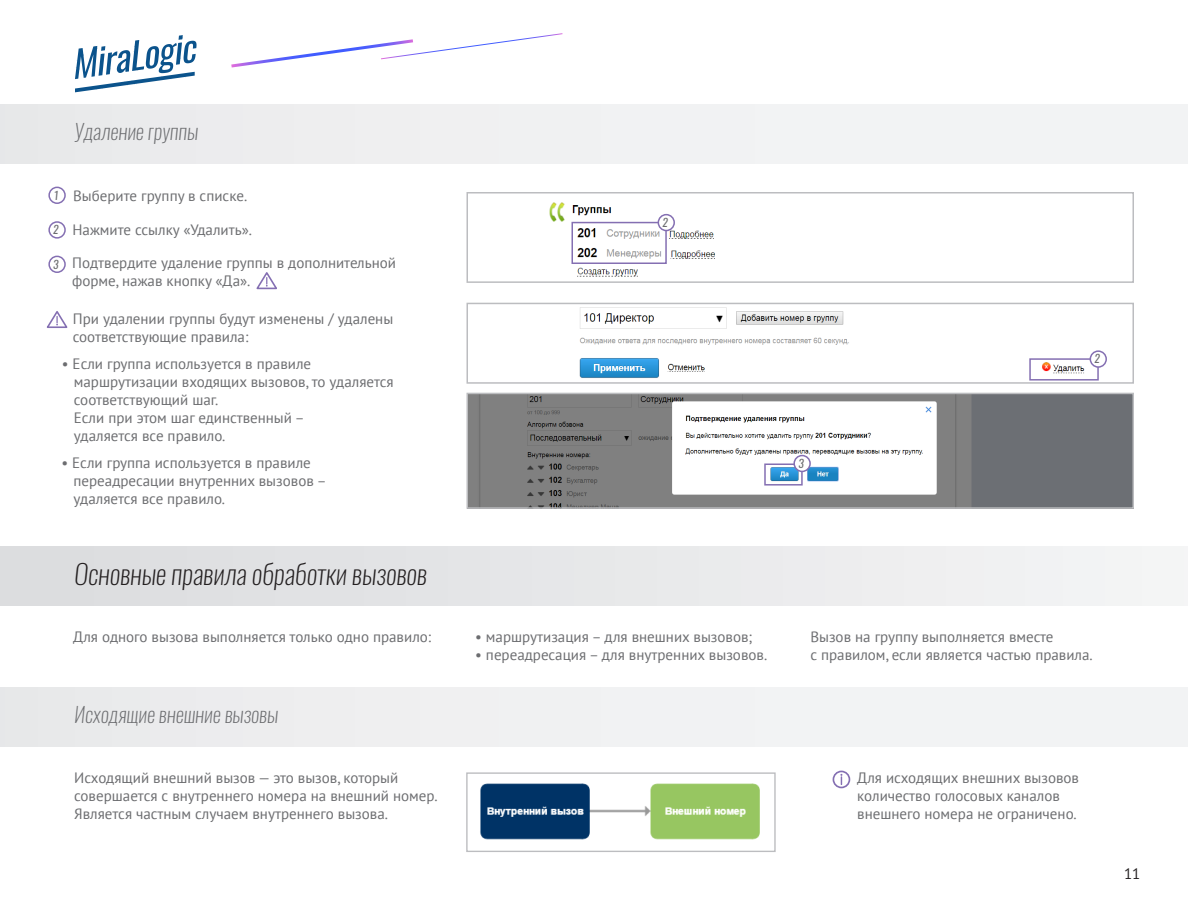
<style>
.page{position:relative;width:1188px;height:918px;background:#fff}
.page>*{position:absolute;margin:0;border:0;box-sizing:border-box;transform-origin:0 0}
.t1{font:italic 200 27px "Oswald";color:#231f20}
.t2{font:italic 200 21px "Oswald";color:#6c6d70}
.t3{font:15px/18px "PT Sans";color:#6c6d70}
.t4{font:15px "PT Sans";color:#231f20}
.t5{font:italic 11.25px "Oswald";color:#6c6d70}
</style>
<div class="page">
<svg style="left:231px;top:33px;width:332px;height:35px"></svg>
<svg style="left:75px;top:35px;width:121px;height:57px"></svg>
<div style="left:0;top:687px;width:1188px;height:60px;background:#f0f1f2"></div>
<div style="left:0;top:104px;width:1188px;height:60px;background:#f0f1f2"></div>
<div style="left:0;top:546px;width:1188px;height:60px;background:#e7e8e9"></div>
<img style="left:579px;top:307px;width:528px;height:71px">
<div style="left:466px;top:303px;width:668px;height:81px;border:2px solid #bcbdc0"></div>
<div style="left:48px;top:187px;width:18px;height:17px;border:2px solid #846fb2;border-radius:50%"></div>
<div style="left:48px;top:221px;width:18px;height:18px;border:2px solid #846fb2;border-radius:50%"></div>
<div style="left:48px;top:256px;width:18px;height:17px;border:2px solid #846fb2;border-radius:50%"></div>
<img style="left:480px;top:783px;width:280px;height:57px">
<div style="left:466px;top:772px;width:310px;height:80px;border:1px solid #bcbdc0"></div>
<div style="left:1029px;top:358px;width:70px;height:23px;border:2px solid #846fb2"></div>
<div style="left:1090px;top:351px;width:16px;height:16px;background:#fff;border-radius:50%"></div>
<div style="left:1090px;top:350px;width:17px;height:18px;border:2px solid #846fb2;border-radius:50%"></div>
<img style="left:469px;top:396px;width:662px;height:110px">
<div style="left:466px;top:393px;width:668px;height:116px;border:2px solid #bcbdc0"></div>
<div style="left:764px;top:464px;width:39px;height:22px;border:2px solid #846fb2"></div>
<div style="left:794px;top:456px;width:16px;height:15px;background:#fff;border-radius:50%"></div>
<div style="left:793px;top:455px;width:18px;height:17px;border:2px solid #846fb2;border-radius:50%"></div>
<img style="left:549px;top:202px;width:166px;height:75px">
<div style="left:466px;top:192px;width:668px;height:91px;border:2px solid #bcbdc0"></div>
<div style="left:572px;top:222px;width:95px;height:42px;border:2px solid #846fb2"></div>
<div style="left:658px;top:215px;width:16px;height:16px;background:#fff;border-radius:50%"></div>
<div style="left:658px;top:214px;width:17px;height:17px;border:2px solid #846fb2;border-radius:50%"></div>
<svg style="left:256px;top:272px;width:21px;height:18px"></svg>
<svg style="left:46px;top:311px;width:22px;height:17px"></svg>
<div style="left:833px;top:771px;width:17px;height:17px;border:2px solid #846fb2;border-radius:50%"></div>
<svg style="left:840px;top:774px;width:2px;height:11px"></svg>
<p class="t2" style="left:74px;top:117px;width:125px">Удаление группы</p>
<p class="t5" style="left:53px;top:187px;width:7px">1</p>
<p class="t3" style="left:73px;top:186px;width:176px">Выберите группу в списке.</p>
<p class="t5" style="left:53px;top:222px;width:7px">2</p>
<p class="t3" style="left:72px;top:220px;width:181px">Нажмите ссылку «Удалить».</p>
<p class="t3" style="left:72px;top:254px;width:325px">Подтвердите удаление группы в дополнительной форме, нажав кнопку «Да».</p>
<p class="t5" style="left:53px;top:256px;width:7px">3</p>
<p class="t3" style="left:73px;top:309px;width:322px">При удалении группы будут изменены / удалены соответствующие правила:</p>
<p class="t3" style="left:62px;top:354px;width:251px">• Если группа используется в правиле</p>
<p class="t3" style="left:74px;top:372px;width:321px">маршрутизации входящих вызовов, то удаляется</p>
<p class="t3" style="left:74px;top:390px;width:146px">соответствующий шаг.</p>
<p class="t3" style="left:74px;top:408px;width:232px">Если при этом шаг единственный –</p>
<p class="t3" style="left:74px;top:426px;width:153px">удаляется все правило.</p>
<p class="t5" style="left:662px;top:215px;width:7px">2</p>
<p class="t3" style="left:74px;top:453px;width:255px;text-indent:-12px">• Если группа используется в правиле переадресации внутренних вызовов – удаляется все правило.</p>
<p class="t5" style="left:798px;top:455px;width:7px">3</p>
<p class="t1" style="left:74px;top:556px;width:354px">Основные правила обработки вызовов</p>
<p class="t5" style="left:1094px;top:351px;width:7px">2</p>
<p class="t3" style="left:73px;top:627px;width:360px">Для одного вызова выполняется только одно правило:</p>
<p class="t2" style="left:74px;top:700px;width:205px">Исходящие внешние вызовы</p>
<p class="t3" style="left:475px;top:627px;width:279px">• маршрутизация – для внешних вызовов;</p>
<p class="t3" style="left:475px;top:645px;width:294px">• переадресация – для внутренних вызовов.</p>
<p class="t3" style="left:810px;top:627px;width:245px">Вызов на группу выполняется вместе</p>
<p class="t3" style="left:810px;top:645px;width:284px">с правилом, если является частью правила.</p>
<p class="t3" style="left:74px;top:769px;width:365px">Исходящий внешний вызов — это вызов, который совершается с внутреннего номера на внешний номер.<br>Является частным случаем внутреннего вызова.</p>
<p class="t3" style="left:857px;top:769px;width:223px">Для исходящих внешних вызовов количество голосовых каналов внешнего номера не ограничено.</p>
<p class="t4" style="left:1124px;top:864px;width:18px">11</p>
</div>
